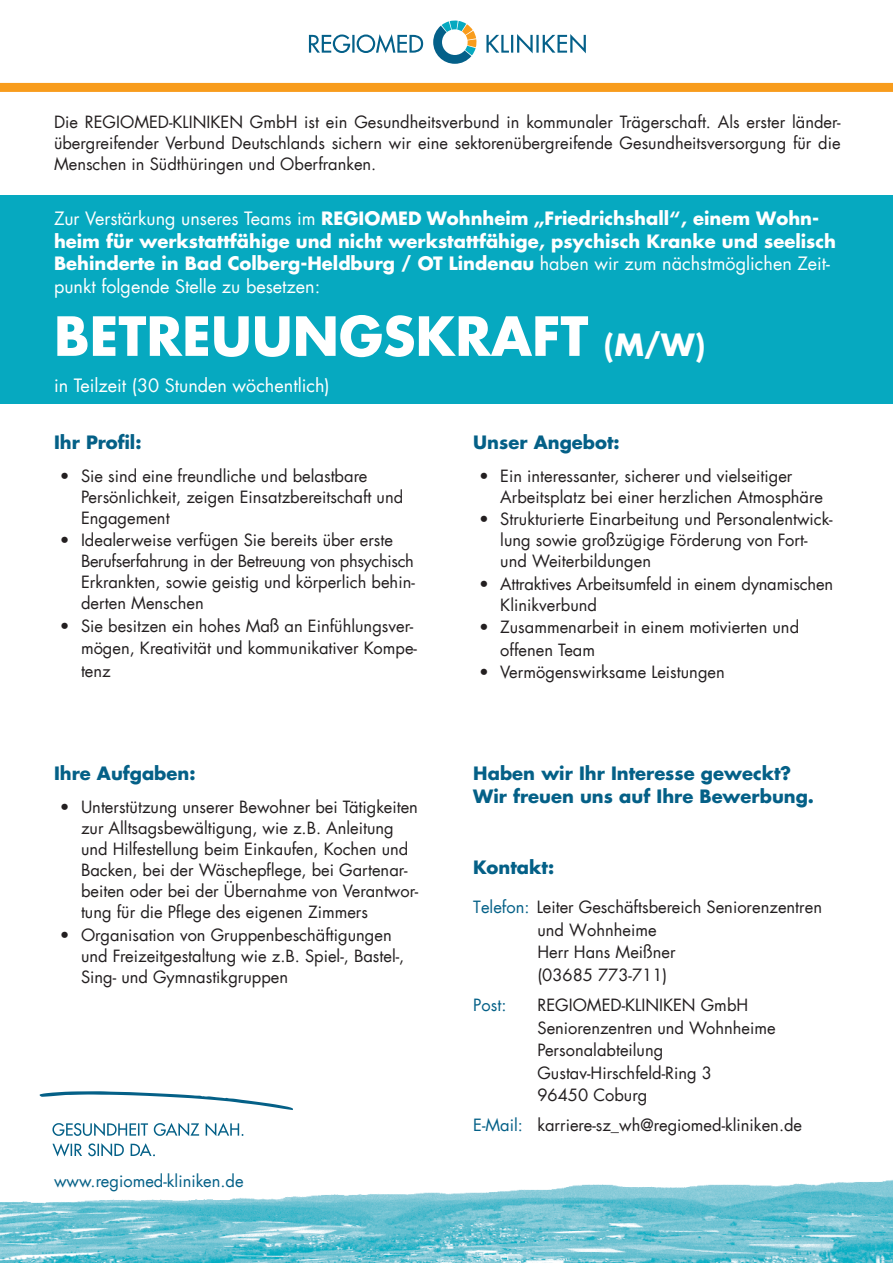
<style>
.page{position:relative;width:893px;height:1263px;background:#fff}
.page>*{position:absolute;margin:0;border:0;box-sizing:border-box;transform-origin:0 0}
.t1{font:700 52.5px "Futura Com";color:#fff}
.t2{font:700 18px/22.5px "Futura Com";color:#fff}
.t3{font:700 18px/22.5px "Futura Com";color:#046087}
.t4{font:18px "Futura Com";color:#fff}
.t5{font:16.5px/21px "Futura Com";color:#231f20}
.t6{font:16.5px "Futura Com";color:#046087}
.s1{font-weight:400}
.s2{font-size:30px}
.s3{color:#046087}
</style>
<div class="page">
<img style="left:0;top:1134px;width:893px;height:129px">
<svg style="left:433px;top:20px;width:44px;height:44px"></svg>
<svg style="left:309px;top:34px;width:114px;height:19px"></svg>
<svg style="left:486px;top:34px;width:100px;height:19px"></svg>
<div style="left:0;top:83px;width:893px;height:9px;background:#f89c1c"></div>
<svg style="left:52px;top:1123px;width:191px;height:13px"></svg>
<svg style="left:52px;top:1143px;width:103px;height:13px"></svg>
<svg style="left:39px;top:1091px;width:254px;height:19px"></svg>
<div style="left:0;top:196px;width:893px;height:208px;background:#06a9c0"></div>
<p class="t5" style="left:54px;top:112px;width:788px;text-align:justify">Die REGIOMED-KLINIKEN GmbH ist ein Gesundheitsverbund in kommunaler Trägerschaft. Als erster länder&shy;übergreifender Verbund Deutschlands sichern wir eine sektorenübergreifende Gesundheitsversorgung für die Menschen in Südthüringen und Oberfranken.</p>
<p class="t2" style="left:54px;top:207px;width:784px"><span class="s1">Zur Verstärkung unseres Teams im</span> REGIOMED Wohnheim „Friedrichshall“, einem Wohn&shy;heim für werkstattfähige und nicht werkstattfähige, psychisch Kranke und seelisch Behinderte in Bad Colberg-Heldburg / OT Lindenau <span class="s1">haben wir zum nächstmöglichen Zeit&shy;punkt folgende Stelle zu besetzen:</span></p>
<h1 class="t1" style="left:54px;top:296px;width:653px">BETREUUNGSKRAFT <span class="s2">(M/W)</span></h1>
<p class="t4" style="left:54px;top:373px;width:277px">in Teilzeit (30 Stunden wöchentlich)</p>
<p class="t3" style="left:54px;top:430px;width:89px">Ihr Profil:</p>
<p class="t5" style="left:81px;top:465px;width:324px;text-indent:-21px">• Sie sind eine freundliche und belastbare<br>Persönlichkeit, zeigen Einsatzbereitschaft und<br>Engagement</p>
<p class="t5" style="left:81px;top:529px;width:335px;text-indent:-21px">• Idealerweise verfügen Sie bereits über erste Berufserfahrung in der Betreuung von phsychisch Erkrankten, sowie geistig und körperlich behin&shy;derten Menschen</p>
<p class="t5" style="left:81px;top:614px;width:337px;line-height:22.5px;text-indent:-21px">• Sie besitzen ein hohes Maß an Einfühlungsver&shy;mögen, Kreativität und kommunikativer Kompe&shy;tenz</p>
<p class="t3" style="left:473px;top:430px;width:148px">Unser Angebot:</p>
<p class="t5" style="left:500px;top:465px;width:324px;text-indent:-21px">• Ein interessanter, sicherer und vielseitiger<br>Arbeitsplatz bei einer herzlichen Atmosphäre</p>
<p class="t5" style="left:500px;top:508px;width:334px;text-indent:-21px">• Strukturierte Einarbeitung und Personalentwick&shy;lung sowie großzügige Förderung von Fort&shy;und Weiterbildungen</p>
<p class="t5" style="left:500px;top:573px;width:334px;text-indent:-21px">• Attraktives Arbeitsumfeld in einem dynamischen<br>Klinikverbund</p>
<p class="t5" style="left:500px;top:616px;width:300px;line-height:22.5px;text-indent:-21px">• Zusammenarbeit in einem motivierten und offenen Team</p>
<p class="t5" style="left:479px;top:661px;width:247px">• Vermögenswirksame Leistungen</p>
<p class="t3" style="left:54px;top:762px;width:143px">Ihre Aufgaben:</p>
<p class="t5" style="left:81px;top:796px;width:339px;text-indent:-21px">• Unterstützung unserer Bewohner bei Tätigkeiten zur Alltsagsbewältigung, wie z.B. Anleitung und Hilfestellung beim Einkaufen, Kochen und Backen, bei der Wäschepflege, bei Gartenar&shy;beiten oder bei der Übernahme von Verantwor&shy;tung für die Pflege des eigenen Zimmers</p>
<p class="t5" style="left:81px;top:924px;width:325px;text-indent:-21px">• Organisation von Gruppenbeschäftigungen und Freizeitgestaltung wie z.B. Spiel-, Bastel-,<br>Sing- und Gymnastikgruppen</p>
<p class="t6" style="left:54px;top:1170px;width:191px">www.regiomed-kliniken.de</p>
<p class="t3" style="left:473px;top:762px;width:342px">Haben wir Ihr Interesse geweckt?<br>Wir freuen uns auf Ihre Bewerbung.</p>
<p class="t3" style="left:473px;top:855px;width:82px">Kontakt:</p>
<p class="t5" style="left:537px;top:896px;width:286px;line-height:22.5px;text-indent:-64px"><span class="s3">Telefon:</span> Leiter Geschäftsbereich Seniorenzentren und Wohnheime<br>Herr Hans Meißner<br>(03685 773-711)</p>
<p class="t6" style="left:473px;top:994px;width:35px">Post:</p>
<p class="t5" style="left:537px;top:993px;width:240px;line-height:22.5px">REGIOMED-KLINIKEN GmbH<br>Seniorenzentren und Wohnheime<br>Personalabteilung<br>Gustav-Hirschfeld-Ring 3<br>96450 Coburg</p>
<p class="t5" style="left:473px;top:1114px;width:330px"><span class="s3">E-Mail:</span> karriere-sz_wh@regiomed-kliniken.de</p>
</div>
